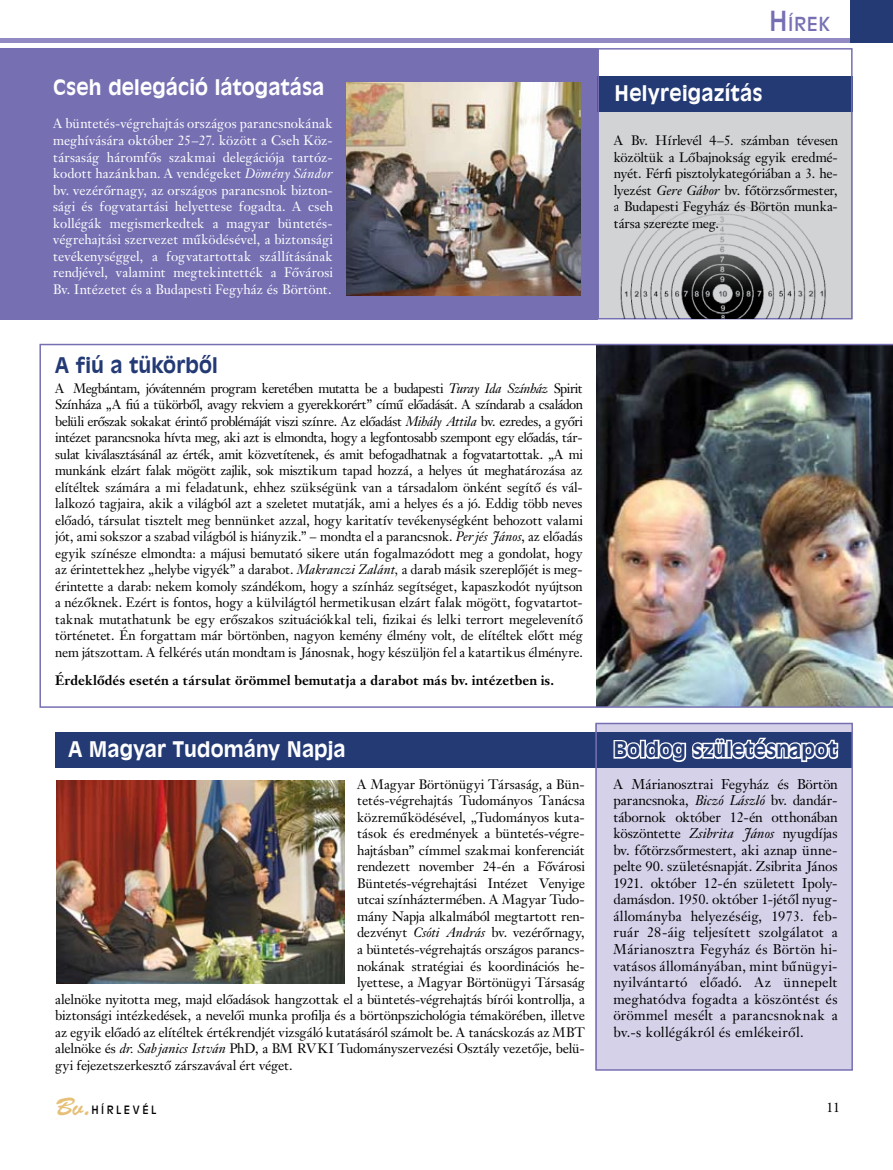
<style>
.page{position:relative;width:893px;height:1170px;background:#fff}
.page>*{position:absolute;margin:0;border:0;box-sizing:border-box;transform-origin:0 0}
.t1{font:25.2px "Brush Script Std";color:#e6c077}
.t2{font:21px "Incised 901 HU Bold";letter-spacing:.005em;color:#fff}
.t3{font:21px "Incised 901 HU Bold";letter-spacing:.005em;color:#243a75}
.t4{font:18.9px "Incised 901 HU Normal";color:#7670b3}
.t5{font:13.95px/16.5px "Janson Text PFL";letter-spacing:.025em;color:#000}
.t6{font:13.5px/16.5px "Janson Text PFL";letter-spacing:.01em;color:#000;text-align:justify}
.t7{font:13.5px/16.5px "Janson Text PFL";letter-spacing:.025em;color:#fff;text-align:justify}
.t8{font:700 13.5px "Janson Text PFL";letter-spacing:.02em;color:#000}
.t9{font:11.25px "Incised 901 HU Normal";letter-spacing:.235em;color:#000;scale:.95 1}
.s1{font-style:italic}
.s2{font-size:27px}
</style>
<div class="page">
<div style="left:596px;top:723px;width:256px;height:346px;background:#d4d1e9"></div>
<div style="left:598px;top:109px;width:254px;height:210px;background:#d1d3d4"></div>
<div style="left:55px;top:732px;width:797px;height:35px;background:#243a75"></div>
<div style="left:0;top:48px;width:597px;height:271px;background:#7670b3"></div>
<div style="left:0;top:38px;width:893px;height:5px;background:#918ac3"></div>
<div style="left:850px;top:0;width:43px;height:43px;background:#243a75"></div>
<svg style="left:52px;top:343px;width:165px;height:1px"></svg>
<img style="left:346px;top:82px;width:234px;height:213px">
<div style="left:597px;top:77px;width:256px;height:35px;background:#243a75"></div>
<img style="left:56px;top:780px;width:288px;height:203px">
<div style="left:595px;top:722px;width:258px;height:348px;border:2px solid #7670b3"></div>
<svg style="left:612px;top:737px;width:228px;height:31px"></svg>
<div style="left:597px;top:48px;width:256px;height:271px;border:2px solid #7670b3"></div>
<img style="left:39px;top:344px;width:854px;height:363px">
<img style="left:621px;top:202px;width:206px;height:116px">
<h2 class="t2" style="left:53px;top:74px;width:273px">Cseh delegáció látogatása</h2>
<p class="t7" style="left:53px;top:115px;width:281px">A büntetés-végrehajtás országos parancsnokának meghívására október 25–27. között a Cseh Köz&shy;társaság háromfős szakmai delegációja tartóz&shy;kodott hazánkban. A vendégeket <span class="s1">Dömény Sándor </span>bv. vezérőrnagy, az országos parancsnok bizton&shy;sági és fogvatartási helyettese fogadta. A cseh kollégák megismerkedtek a magyar büntetés&shy;végrehajtási szervezet működésével, a biztonsági tevékenységgel, a fogvatartottak szállításának rendjével, valamint megtekintették a Fővárosi Bv. Intézetet és a Budapesti Fegyház és Börtönt.</p>
<h2 class="t3" style="left:55px;top:352px;width:164px">A fiú a tükörbõl</h2>
<p class="t6" style="left:55px;top:379px;width:529px">A Megbántam, jóvátenném program keretében mutatta be a budapesti <span class="s1">Turay Ida Színház</span> Spirit Színháza „A fiú a tükörből, avagy rekviem a gyerekkorért” című előadását. A színdarab a családon belüli erőszak sokakat érintő problémáját viszi színre. Az előadást <span class="s1">Mihály Attila</span> bv. ezredes, a győri intézet parancsnoka hívta meg, aki azt is elmondta, hogy a legfontosabb szempont egy előadás, tár&shy;sulat kiválasztásánál az érték, amit közvetítenek, és amit befogadhatnak a fogvatartottak. „A mi munkánk elzárt falak mögött zajlik, sok misztikum tapad hozzá, a helyes út meghatározása az elítéltek számára a mi feladatunk, ehhez szükségünk van a társadalom önként segítő és vál&shy;lalkozó tagjaira, akik a világból azt a szeletet mutatják, ami a helyes és a jó. Eddig több neves előadó, társulat tisztelt meg bennünket azzal, hogy karitatív tevékeny-ségként behozott valami jót, ami sokszor a szabad világból is hiányzik.” – mondta el a parancsnok. <span class="s1">Perjés János</span>, az előadás egyik színésze elmondta: a májusi bemutató sikere után fogalmazódott meg a gondolat, hogy az érintettekhez „helybe vigyék” a darabot. <span class="s1">Makranczi Zalánt,</span> a darab másik szereplőjét is meg&shy;érintette a darab: nekem komoly szándékom, hogy a színház segítséget, kapaszkodót nyújtson a nézőknek. Ezért is fontos, hogy a külvilágtól hermetikusan elzárt falak mögött, fogvatartot&shy;taknak mutathatunk be egy erőszakos szituációkkal teli, fizikai és lelki terrort megelevenítő történetet. Én forgattam már börtönben, nagyon kemény élmény volt, de elítéltek előtt még nem játszottam. A felkérés után mondtam is Jánosnak, hogy készüljön fel a katartikus élményre.</p>
<p class="t8" style="left:55px;top:671px;width:500px">Érdeklődés esetén a társulat örömmel bemutatja a darabot más bv. intézetben is.</p>
<h2 class="t2" style="left:68px;top:736px;width:279px">A Magyar Tudomány Napja</h2>
<p class="t6" style="left:357px;top:775px;width:229px">A Magyar Börtönügyi Társaság, a Bün-</p>
<p class="t6" style="left:357px;top:792px;width:229px">tetés-végrehajtás Tudományos Tanácsa</p>
<p class="t6" style="left:357px;top:808px;width:219px">közreműködésével, „Tudományos kuta---------</p>
<p class="t6" style="left:357px;top:825px;width:229px">tások és eredmények a büntetés-végre-</p>
<p class="t6" style="left:357px;top:841px;width:229px">hajtásban” címmel szakmai konferenciát</p>
<p class="t6" style="left:357px;top:858px;width:229px">rendezett november 24-én a Fővárosi</p>
<p class="t6" style="left:357px;top:874px;width:229px">Büntetés-végrehajtási Intézet Venyige</p>
<p class="t6" style="left:357px;top:891px;width:229px">utcai színháztermében. A Magyar Tudo-</p>
<p class="t6" style="left:357px;top:907px;width:229px">mány Napja alkalmából megtartott ren-</p>
<p class="t6" style="left:357px;top:924px;width:229px">dezvényt <span class="s1">Csóti András</span> bv. vezérőrnagy,</p>
<p class="t6" style="left:357px;top:940px;width:228px">a büntetés-végrehajtás országos parancs-</p>
<p class="t6" style="left:357px;top:957px;width:229px">nokának stratégiai és koordinációs he-</p>
<p class="t6" style="left:357px;top:973px;width:229px">lyettese, a Magyar Börtönügyi Társaság</p>
<p class="t6" style="left:55px;top:990px;width:531px">alelnöke nyitotta meg, majd előadások hangzottak el a büntetés-végrehajtás bírói kontrollja, a</p>
<p class="t6" style="left:55px;top:1006px;width:531px">biztonsági intézkedések, a nevelői munka profilja és a börtönpszichológia témakörében, illetve</p>
<p class="t6" style="left:55px;top:1023px;width:531px">az egyik előadó az elítéltek értékrendjét vizsgáló kutatásáról számolt be. A tanácskozás az MBT</p>
<p class="t6" style="left:55px;top:1039px;width:531px">alelnöke és <span class="s1">dr. Sabjanics István</span> PhD, a BM RVKI Tudományszervezési Osztály vezetője, belü-</p>
<p class="t6" style="left:55px;top:1056px;width:239px">gyi fejezetszerkesztő zárszavával ért véget.</p>
<h3 class="t4" style="left:769px;top:12px;width:62px"><span class="s2">H</span>írek</h3>
<h2 class="t2" style="left:615px;top:81px;width:150px">Helyreigazítás</h2>
<p class="t6" style="left:614px;top:132px;width:226px">A Bv. Hírlevél 4–5. számban tévesen közöltük a Lőbajnokság egyik eredmé&shy;nyét. Férfi pisztolykategóriában a 3. he&shy;lyezést <span class="s1">Gere Gábor</span> bv. főtörzsőrmester, a Budapesti Fegyház és Börtön munka&shy;társa szerezte meg.</p>
<h2 class="t3" style="left:613px;top:736px;width:225px">Boldog születésnapot</h2>
<p class="t5" style="left:613px;top:775px;width:226px">A Márianosztrai Fegyház és Börtön parancsnoka, <span class="s1">Biczó László</span> bv. dandár&shy;tábornok október 12-én ottho-nában köszöntette <span class="s1">Zsibrita János</span> nyugdíjas bv. főtörzsőrmestert, aki aznap ünne&shy;pelte 90. születésnapját. Zsibrita János 1921. október 12-én született Ipoly&shy;damásdon. 1950. október 1-jétől nyug&shy;állományba helyezéséig, 1973. feb-- ruár 28-áig teljesített szolgálatot a Márianosztra Fegyház és Börtön hi&shy;vatásos állományában, mint bűnügyi&shy;nyilvántartó előadó. Az ünnepelt meg-hatódva fogadta a köszöntést és örömmel mesélt a parancsnoknak a bv.-s kollégákról és emlékeiről.</p>
<h1 class="t1" style="left:55px;top:1092px;width:37px">Bv.</h1>
<p class="t9" style="left:91px;top:1103px;width:69px">HÍRL EVÉL</p>
<p class="t6" style="left:826px;top:1098px;width:15px">11</p>
</div>
